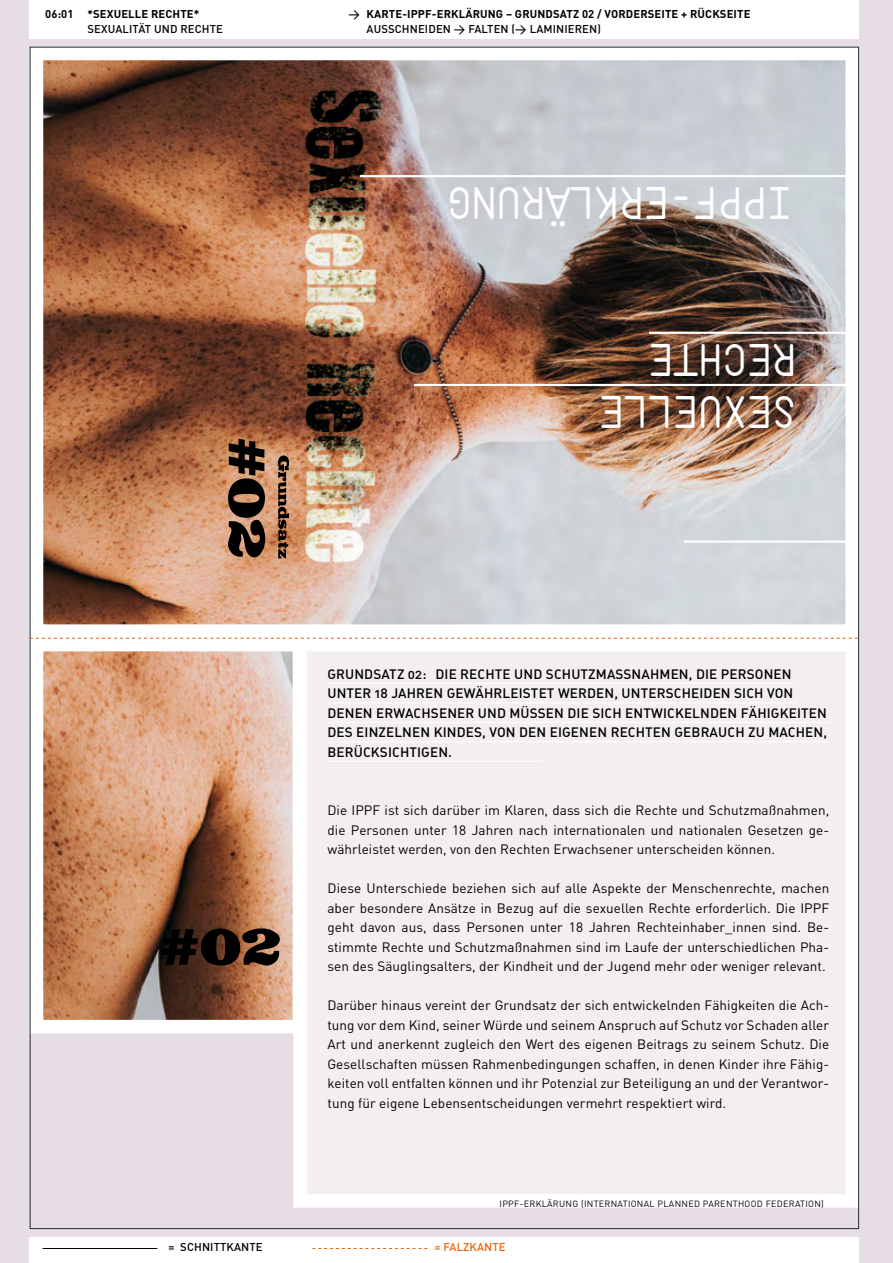
<style>
.page{position:relative;width:893px;height:1263px;background:#e7dde4}
.page>*{position:absolute;margin:0;border:0;box-sizing:border-box;transform-origin:0 0}
.t1{font:43.5px/52.2px "AHAMONO Monospaced";color:#fff}
.t2{font:13.5px/19.5px "DIN";letter-spacing:.005em;color:#000;text-align:justify}
.t3{font:13.5px/19.5px "DIN Medium Alternate";letter-spacing:.01em;color:#000}
.t4{font:700 11.25px "DIN";letter-spacing:.01em;color:#000}
.t5{font:500 11.25px "DIN";letter-spacing:.01em;color:#000}
.t6{font:500 11.25px "DIN";letter-spacing:.01em;color:#eb6209}
.t7{font:9px "DIN";letter-spacing:.03em;color:#000}
.s1{font-weight:500}
</style>
<div class="page">
<svg style="left:45px;top:653px;width:246px;height:365px"></svg>
<div style="left:30px;top:638px;width:276px;height:395px;border:14px solid #fff"></div>
<svg style="left:161px;top:928px;width:119px;height:37px"></svg>
<div style="left:293px;top:638px;width:566px;height:570px;background:#f3eef1;border:14px solid #fff"></div>
<hr style="left:327px;top:683px;width:468px;height:1px;background:#fff">
<hr style="left:327px;top:702px;width:470px;height:1px;background:#fff">
<hr style="left:327px;top:722px;width:502px;height:1px;background:#fff">
<hr style="left:327px;top:741px;width:502px;height:1px;background:#fff">
<hr style="left:327px;top:761px;width:216px;height:1px;background:#fff">
<div style="left:30px;top:1237px;width:829px;height:26px;background:#fff"></div>
<hr style="left:43px;top:1248px;width:114px;height:1px;background:#000">
<svg style="left:312px;top:1248px;width:115px;height:1px"></svg>
<div style="left:30px;top:0;width:829px;height:38px;background:#fff"></div>
<img style="left:45px;top:62px;width:799px;height:561px">
<div style="left:30px;top:47px;width:829px;height:591px;border:14px solid #fff"></div>
<svg style="left:228px;top:439px;width:37px;height:118px"></svg>
<svg style="left:278px;top:455px;width:11px;height:103px"></svg>
<hr style="left:684px;top:540px;width:162px;height:3px;background:#fff">
<hr style="left:414px;top:384px;width:432px;height:2px;background:#fff">
<hr style="left:649px;top:332px;width:197px;height:2px;background:#fff">
<hr style="left:360px;top:175px;width:486px;height:2px;background:#fff">
<svg style="left:30px;top:638px;width:827px;height:1px"></svg>
<p class="t4" style="left:45px;top:6px;width:156px">06:01 *SEXUELLE RECHTE*</p>
<p class="t4" style="left:349px;top:6px;width:403px"><span class="s1">&gt;</span> KARTE-IPPF-ERKLÄRUNG – GRUNDSATZ 02 / VORDERSEITE + RÜCKSEITE</p>
<p class="t5" style="left:88px;top:22px;width:137px">SEXUALITÄT UND RECHTE</p>
<p class="t5" style="left:367px;top:22px;width:236px">AUSSCHNEIDEN &gt; FALTEN (&gt; LAMINIEREN)</p>
<h1 class="t1" style="left:792px;top:230px;width:346px;rotate:-180deg">IPPF-ERKLÄRUNG</h1>
<h1 class="t1" style="left:797px;top:438px;width:198px;rotate:-180deg">SEXUELLE<br>RECHTE</h1>
<p class="t3" style="left:327px;top:664px;width:501px">GRUNDSATZ 02: DIE RECHTE UND SCHUTZMASSNAHMEN, DIE PERSONEN UNTER 18 JAHREN GEWÄHRLEISTET WERDEN, UNTERSCHEIDEN SICH VON DENEN ERWACHSENER UND MÜSSEN DIE SICH ENTWICKELNDEN FÄHIGKEITEN DES EINZELNEN KINDES, VON DEN EIGENEN RECHTEN GEBRAUCH ZU MACHEN, BERÜCKSICHTIGEN.</p>
<p class="t2" style="left:327px;top:800px;width:503px">Die IPPF ist sich darüber im Klaren, dass sich die Rechte und Schutzmaßnahmen, die Personen unter 18 Jahren nach internationalen und nationalen Gesetzen ge&shy;währleistet werden, von den Rechten Erwachsener unterscheiden können.</p>
<p class="t2" style="left:327px;top:878px;width:503px">Diese Unterschiede beziehen sich auf alle Aspekte der Menschenrechte, machen aber besondere Ansätze in Bezug auf die sexuellen Rechte erforderlich. Die IPPF geht davon aus, dass Personen unter 18 Jahren Rechteinhaber_innen sind. Be&shy;stimmte Rechte und Schutzmaßnahmen sind im Laufe der unterschiedlichen Pha&shy;sen des Säuglingsalters, der Kindheit und der Jugend mehr oder weniger relevant.</p>
<p class="t2" style="left:327px;top:995px;width:503px">Darüber hinaus vereint der Grundsatz der sich entwickelnden Fähigkeiten die Ach&shy;tung vor dem Kind, seiner Würde und seinem Anspruch auf Schutz vor Schaden aller Art und anerkennt zugleich den Wert des eigenen Beitrags zu seinem Schutz. Die Gesellschaften müssen Rahmenbedingungen schaffen, in denen Kinder ihre Fähig&shy;keiten voll entfalten können und ihr Potenzial zur Beteiligung an und der Verantwor&shy;tung für eigene Lebensentscheidungen vermehrt respektiert wird.</p>
<p class="t7" style="left:500px;top:1198px;width:326px">IPPF-ERKLÄRUNG (INTERNATIONAL PLANNED PARENTHOOD FEDERATION)</p>
<p class="t5" style="left:169px;top:1240px;width:96px">= SCHNITTKANTE</p>
<p class="t6" style="left:435px;top:1240px;width:73px">= FALZKANTE</p>
</div>
